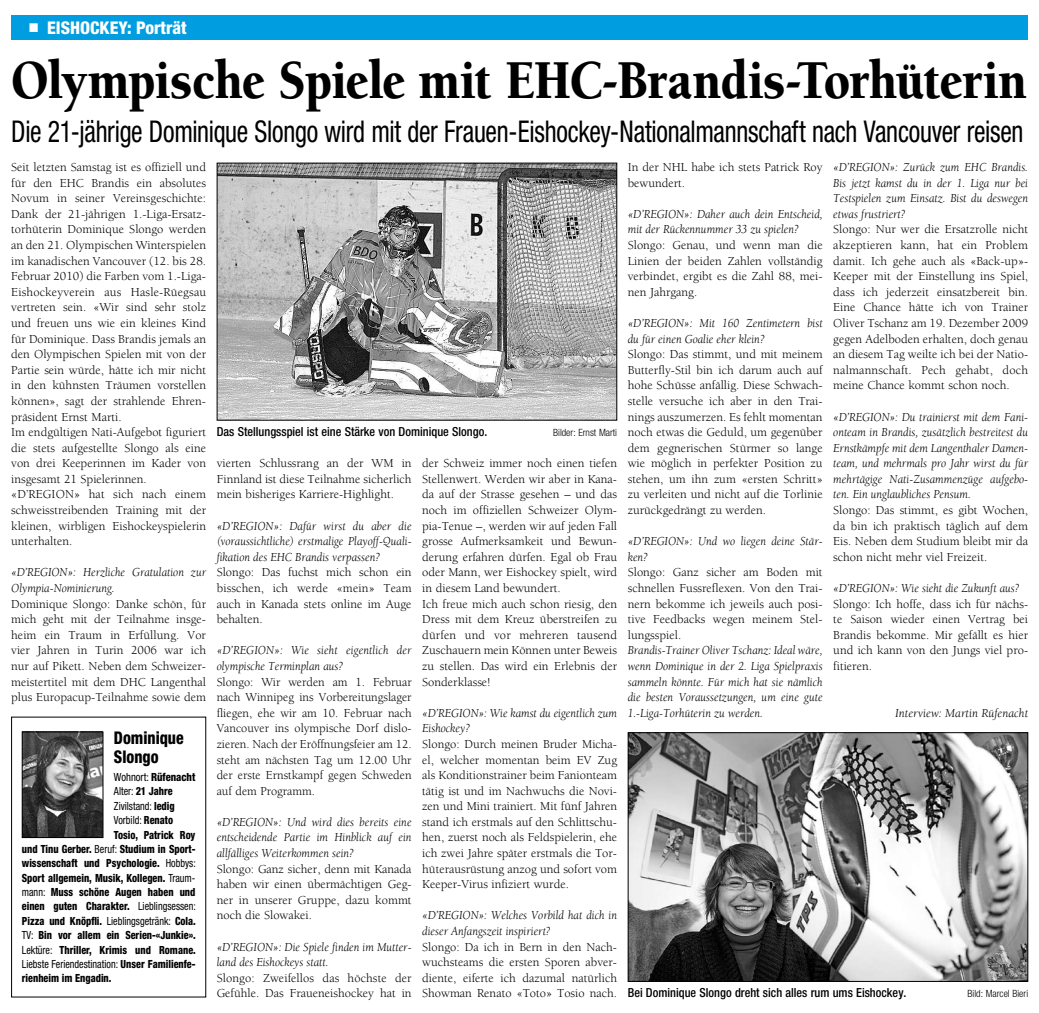
<style>
.page{position:relative;width:1039px;height:1013px;background:#fff}
.page>*{position:absolute;margin:0;border:0;box-sizing:border-box;transform-origin:0 0}
.t1{font:900 56.25px "Berkeley";letter-spacing:-.015em;color:#000;scale:.88 1}
.t2{font:condensed 30px "Helvetica Neue";letter-spacing:-.01em;color:#000;scale:.86 1}
.t3{font:800 condensed 17.5px "Helvetica Neue";color:#fff}
.t4{font:800 condensed 17.5px/18.8px "Helvetica Neue";color:#000;scale:.9 1}
.t5{font:12.5px/15.6px "Berkeley";color:#000;text-align:justify}
.t6{font:italic 12.5px/15.6px "Berkeley";color:#000;scale:.95 1}
.t7{font:500 condensed 12.5px "Helvetica Neue";color:#000}
.t8{font:italic 12.5px "Berkeley";color:#000}
.t9{font:800 condensed 11.25px "Helvetica Neue";color:#000;scale:.9 1}
.t10{font:condensed 11.25px "Helvetica Neue";color:#000;scale:.9 1}
.t11{font:800 condensed 11.25px "Helvetica Neue";color:#000;scale:.94 1}
.t12{font:300 condensed 10px "Helvetica Neue";color:#000}
.s1{font-family:"Mathematical Pi Six";font-weight:400;font-stretch:normal;font-size:12.5px}
.s2{font-weight:400}
.s3{font-weight:800}
</style>
<div class="page">
<img style="left:219px;top:165px;width:396px;height:254px">
<div style="left:217px;top:163px;width:400px;height:258px;border:1px solid #000"></div>
<div style="left:11px;top:15px;width:1017px;height:25px;background:#009ee0"></div>
<img style="left:630px;top:734px;width:396px;height:246px">
<div style="left:628px;top:732px;width:400px;height:250px;border:1px solid #000"></div>
<img style="left:24px;top:734px;width:77px;height:102px">
<div style="left:22px;top:732px;width:81px;height:106px;border:1px solid #000"></div>
<h3 class="t3" style="left:29px;top:17px;width:159px"><span class="s1">j</span> EISHOCKEY: Porträt</h3>
<h1 class="t1" style="left:11px;top:51px;width:1156px">Olympische Spiele mit EHC-Brandis-Torhüterin</h1>
<h2 class="t2" style="left:11px;top:114px;width:1179px">Die 21-jährige Dominique Slongo wird mit der Frauen-Eishockey-Nationalmannschaft nach Vancouver reisen</h2>
<p class="t5" style="left:11px;top:160px;width:196px;text-align:left">Seit letzten Samstag ist es offiziell und für den EHC Brandis ein absolutes Novum in seiner Vereinsgeschichte:<br>Dank der 21-jährigen 1.-Liga-Ersatz&shy;torhüterin Dominique Slongo werden an den 21. Olympischen Winterspielen im kanadischen Vancouver (12. bis 28.<br>Februar 2010) die Farben vom 1.-Liga-Eishockeyverein aus Hasle-Rüegsau vertreten sein. «Wir sind sehr stolz und freuen uns wie ein kleines Kind für Dominique. Dass Brandis jemals an den Olympischen Spielen mit von der Partie sein würde, hätte ich mir nicht in den kühnsten Träumen vorstellen können», sagt der strahlende Ehren&shy;präsident Ernst Marti.<br>Im endgültigen Nati-Aufgebot figuriert die stets aufgestellte Slongo als eine von drei Keeperinnen im Kader von insgesamt 21 Spielerinnen. «D’REGION» hat sich nach einem schweisstreibenden Training mit der kleinen, wirbligen Eishockeyspielerin unterhalten.</p>
<p class="t6" style="left:11px;top:565px;width:207px">«D’REGION»: Herzliche Gratulation zur<br>Olympia-Nominierung.</p>
<p class="t5" style="left:11px;top:596px;width:196px">Dominique Slongo: Danke schön, für mich geht mit der Teilnahme insge&shy;heim ein Traum in Erfüllung. Vor vier Jahren in Turin 2006 war ich nur auf Pikett. Neben dem Schweizer&shy;meistertitel mit dem DHC Langenthal plus Europacup-Teilnahme sowie dem</p>
<h3 class="t4" style="left:114px;top:728px;width:79px">Dominique<br>Slongo</h3>
<p class="t11" style="left:114px;top:770px;width:88px"><span class="s2">Wohnort:</span> Rüfenacht</p>
<p class="t9" style="left:114px;top:784px;width:67px"><span class="s2">Alter:</span> 21 Jahre</p>
<p class="t10" style="left:114px;top:799px;width:69px">Zivilstand: <span class="s3">ledig</span></p>
<p class="t10" style="left:114px;top:814px;width:67px">Vorbild: <span class="s3">Renato</span></p>
<p class="t9" style="left:114px;top:828px;width:92px">Tosio, Patrick Roy</p>
<p class="t9" style="left:22px;top:842px;width:194px">und Tinu Gerber. <span class="s2">Beruf:</span> Studium in Sport-</p>
<p class="t9" style="left:22px;top:856px;width:195px">wissenschaft und Psychologie. <span class="s2">Hobbys:</span></p>
<p class="t9" style="left:22px;top:871px;width:194px">Sport allgemein, Musik, Kollegen. <span class="s2">Traum-</span></p>
<p class="t9" style="left:22px;top:885px;width:194px"><span class="s2">mann:</span> Muss schöne Augen haben und</p>
<p class="t9" style="left:22px;top:899px;width:195px">einen guten Charakter. <span class="s2">Lieblingsessen:</span></p>
<p class="t9" style="left:22px;top:914px;width:195px">Pizza und Knöpfli. <span class="s2">Lieblingsgetränk:</span> Cola.</p>
<p class="t9" style="left:22px;top:928px;width:195px"><span class="s2">TV:</span> Bin vor allem ein Serien-«Junkie».</p>
<p class="t9" style="left:22px;top:943px;width:195px"><span class="s2">Lektüre:</span> Thriller, Krimis und Romane.</p>
<p class="t10" style="left:22px;top:957px;width:194px">Liebste Feriendestination: <span class="s3">Unser Familienfe-</span></p>
<p class="t9" style="left:22px;top:971px;width:101px">rienheim im Engadin.</p>
<p class="t7" style="left:217px;top:424px;width:272px">Das Stellungsspiel ist eine Stärke von Dominique Slongo.</p>
<p class="t12" style="left:553px;top:427px;width:65px">Bilder: Ernst Marti</p>
<p class="t5" style="left:217px;top:456px;width:196px">vierten Schlussrang an der WM in Finnland ist diese Teilnahme sicherlich mein bisheriges Karriere-Highlight.</p>
<p class="t6" style="left:217px;top:518px;width:207px;text-align:justify">«D’REGION»: Dafür wirst du aber die (voraussichtliche) erstmalige Playoff-Quali&shy;fikation des EHC Brandis verpassen?</p>
<p class="t5" style="left:217px;top:565px;width:196px">Slongo: Das fuchst mich schon ein bisschen, ich werde «mein» Team auch in Kanada stets online im Auge behalten.</p>
<p class="t6" style="left:217px;top:643px;width:206px">«D’REGION»: Wie sieht eigentlich der olympische Terminplan aus?</p>
<p class="t5" style="left:217px;top:674px;width:196px">Slongo: Wir werden am 1. Februar nach Winnipeg ins Vorbereitungslager fliegen, ehe wir am 10. Februar nach Vancouver ins olympische Dorf dislo&shy;zieren. Nach der Eröffnungsfeier am 12. steht am nächsten Tag um 12.00 Uhr der erste Ernstkampf gegen Schweden auf dem Programm.</p>
<p class="t6" style="left:217px;top:815px;width:207px;text-align:justify">«D’REGION»: Und wird dies bereits eine entscheidende Partie im Hinblick auf ein allfälliges Weiterkommen sein?</p>
<p class="t5" style="left:217px;top:861px;width:196px">Slongo: Ganz sicher, denn mit Kanada haben wir einen übermächtigen Geg&shy;ner in unserer Gruppe, dazu kommt noch die Slowakei.</p>
<p class="t6" style="left:217px;top:939px;width:207px">«D’REGION»: Die Spiele finden im Mutter&shy;land des Eishockeys statt.</p>
<p class="t5" style="left:217px;top:970px;width:196px">Slongo: Zweifellos das höchste der<br>Gefühle. Das Fraueneishockey hat in</p>
<p class="t5" style="left:422px;top:456px;width:196px;text-align:left">der Schweiz immer noch einen tiefen Stellenwert. Werden wir aber in Kana&shy;da auf der Strasse gesehen – und das noch im offiziellen Schweizer Olym&shy;pia-Tenue –, werden wir auf jeden Fall grosse Aufmerksamkeit und Bewun&shy;derung erfahren dürfen. Egal ob Frau oder Mann, wer Eishockey spielt, wird in diesem Land bewundert.<br>Ich freue mich auch schon riesig, den Dress mit dem Kreuz überstreifen zu dürfen und vor mehreren tausend Zuschauern mein Können unter Beweis zu stellen. Das wird ein Erlebnis der Sonderklasse!</p>
<p class="t6" style="left:422px;top:705px;width:207px">«D’REGION»: Wie kamst du eigentlich zum<br>Eishockey?</p>
<p class="t5" style="left:422px;top:736px;width:196px">Slongo: Durch meinen Bruder Micha&shy;el, welcher momentan beim EV Zug als Konditionstrainer beim Fanionteam tätig ist und im Nachwuchs die Novi&shy;zen und Mini trainiert. Mit fünf Jahren stand ich erstmals auf den Schlittschu&shy;hen, zuerst noch als Feldspielerin, ehe ich zwei Jahre später erstmals die Tor&shy;hüterausrüstung anzog und sofort vom Keeper-Virus infiziert wurde.</p>
<p class="t6" style="left:422px;top:908px;width:207px">«D’REGION»: Welches Vorbild hat dich in dieser Anfangszeit inspiriert?</p>
<p class="t5" style="left:422px;top:939px;width:196px">Slongo: Da ich in Bern in den Nach&shy;wuchsteams die ersten Sporen abver&shy;diente, eiferte ich dazumal natürlich Showman Renato «Toto» Tosio nach.</p>
<p class="t5" style="left:628px;top:160px;width:196px">In der NHL habe ich stets Patrick Roy bewundert.</p>
<p class="t6" style="left:628px;top:206px;width:207px">«D’REGION»: Daher auch dein Entscheid, mit der Rückennummer 33 zu spielen?</p>
<p class="t5" style="left:628px;top:238px;width:196px">Slongo: Genau, und wenn man die Linien der beiden Zahlen vollständig verbindet, ergibt es die Zahl 88, mei&shy;nen Jahrgang.</p>
<p class="t6" style="left:628px;top:316px;width:207px">«D’REGION»: Mit 160 Zentimetern bist du für einen Goalie eher klein?</p>
<p class="t5" style="left:628px;top:347px;width:196px">Slongo: Das stimmt, und mit meinem Butterfly-Stil bin ich darum auch auf hohe Schüsse anfällig. Diese Schwach&shy;stelle versuche ich aber in den Trai&shy;nings auszumerzen. Es fehlt momentan noch etwas die Geduld, um gegenüber dem gegnerischen Stürmer so lange wie möglich in perfekter Position zu stehen, um ihn zum «ersten Schritt» zu verleiten und nicht auf die Torlinie zurückgedrängt zu werden.</p>
<p class="t6" style="left:628px;top:534px;width:207px">«D’REGION»: Und wo liegen deine Stär&shy;ken?</p>
<p class="t5" style="left:628px;top:565px;width:196px">Slongo: Ganz sicher am Boden mit schnellen Fussreflexen. Von den Trai&shy;nern bekomme ich jeweils auch posi&shy;tive Feedbacks wegen meinem Stel&shy;lungsspiel.</p>
<p class="t6" style="left:628px;top:643px;width:207px;text-align:justify">Brandis-Trainer Oliver Tschanz: Ideal wäre, wenn Dominique in der 2. Liga Spielpraxis sammeln könnte. Für mich hat sie nämlich die besten Voraussetzungen, um eine gute 1.-Liga-Torhüterin zu werden.</p>
<p class="t6" style="left:833px;top:160px;width:207px;text-align:justify">«D’REGION»: Zurück zum EHC Brandis.<br>Bis jetzt kamst du in der 1. Liga nur bei Testspielen zum Einsatz. Bist du deswegen etwas frustriert?</p>
<p class="t5" style="left:833px;top:222px;width:196px">Slongo: Nur wer die Ersatzrolle nicht akzeptieren kann, hat ein Problem damit. Ich gehe auch als «Back-up»- Keeper mit der Einstellung ins Spiel, dass ich jederzeit einsatzbereit bin.<br>Eine Chance hätte ich von Trainer Oliver Tschanz am 19. Dezember 2009 gegen Adelboden erhalten, doch genau an diesem Tag weilte ich bei der Natio&shy;nalmannschaft. Pech gehabt, doch meine Chance kommt schon noch.</p>
<p class="t6" style="left:833px;top:409px;width:207px;text-align:justify">«D’REGION»: Du trainierst mit dem Fani&shy;onteam in Brandis, zusätzlich bestreitest du Ernstkämpfe mit dem Langenthaler Damen&shy;team, und mehrmals pro Jahr wirst du für mehrtägige Nati-Zusammenzüge aufgebo&shy;ten. Ein unglaubliches Pensum.</p>
<p class="t5" style="left:833px;top:503px;width:196px">Slongo: Das stimmt, es gibt Wochen, da bin ich praktisch täglich auf dem Eis. Neben dem Studium bleibt mir da schon nicht mehr viel Freizeit.</p>
<p class="t6" style="left:833px;top:581px;width:197px">«D’REGION»: Wie sieht die Zukunft aus?</p>
<p class="t5" style="left:833px;top:596px;width:196px">Slongo: Ich hoffe, dass ich für nächs&shy;te Saison wieder einen Vertrag bei Brandis bekomme. Mir gefällt es hier und ich kann von den Jungs viel pro&shy;fitieren.</p>
<p class="t8" style="left:895px;top:706px;width:134px">Interview: Martin Rüfenacht</p>
<p class="t7" style="left:628px;top:985px;width:280px">Bei Dominique Slongo dreht sich alles rum ums Eishockey.</p>
<p class="t12" style="left:968px;top:988px;width:62px">Bild: Marcel Bieri</p>
</div>
